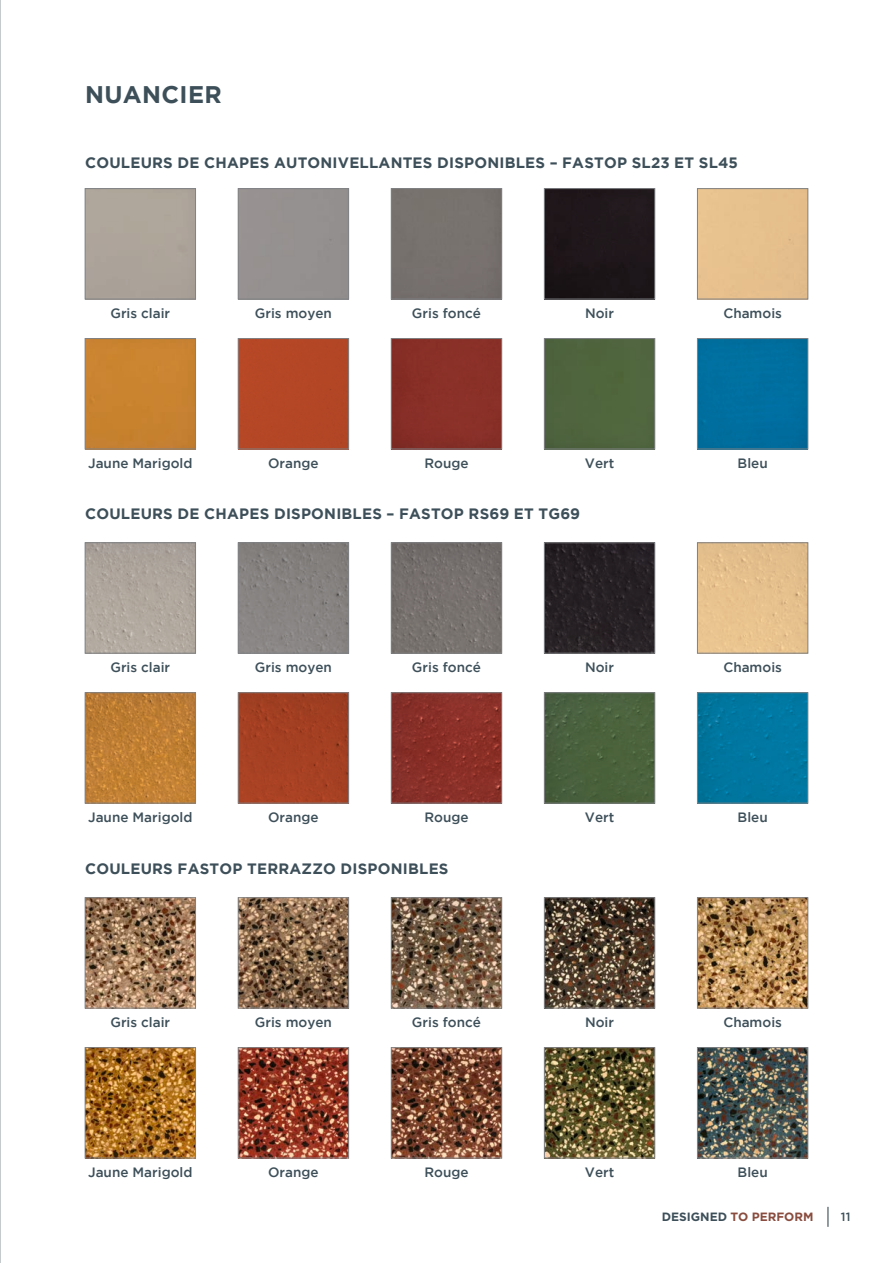
<style>
.page{position:relative;width:893px;height:1263px;background:#fff}
.page>*{position:absolute;margin:0;border:0;box-sizing:border-box;transform-origin:0 0}
.t1{font:700 24px "Gotham";letter-spacing:.015em;color:#3d4f59}
.t2{font:700 15px "Gotham";letter-spacing:.015em;color:#3d4f59}
.para_intro_text{font:500 13.5px "Gotham";color:#3d4f59}
.t3{font:700 12px "Gotham";color:#894c3e}
.t4{font:500 12px "Gotham";color:#3d4f59}
.s1{color:#3d4f59}
</style>
<div class="page">
<svg style="left:827px;top:1207px;width:1px;height:20px"></svg>
<div style="left:85px;top:189px;width:111px;height:110px;border:1px solid #808285"></div>
<div style="left:87px;top:340px;width:107px;height:107px;background:#ca8430"></div>
<div style="left:85px;top:338px;width:111px;height:111px;border:1px solid #808285"></div>
<img style="left:87px;top:545px;width:107px;height:106px">
<div style="left:85px;top:543px;width:111px;height:110px;border:1px solid #808285"></div>
<img style="left:87px;top:695px;width:107px;height:106px">
<div style="left:85px;top:693px;width:111px;height:110px;border:1px solid #808285"></div>
<img style="left:87px;top:900px;width:107px;height:106px">
<div style="left:85px;top:898px;width:111px;height:110px;border:1px solid #808285"></div>
<img style="left:87px;top:1049px;width:107px;height:107px">
<div style="left:85px;top:1047px;width:111px;height:111px;border:1px solid #808285"></div>
<div style="left:697px;top:189px;width:111px;height:110px;border:1px solid #808285"></div>
<div style="left:699px;top:340px;width:107px;height:107px;background:#006f9f"></div>
<div style="left:697px;top:338px;width:111px;height:111px;border:1px solid #808285"></div>
<div style="left:699px;top:545px;width:107px;height:106px;background:#e7c18d"></div>
<div style="left:697px;top:543px;width:111px;height:110px;border:1px solid #808285"></div>
<img style="left:699px;top:695px;width:107px;height:106px">
<div style="left:697px;top:693px;width:111px;height:110px;border:1px solid #808285"></div>
<img style="left:699px;top:900px;width:107px;height:106px">
<div style="left:697px;top:898px;width:111px;height:110px;border:1px solid #808285"></div>
<img style="left:699px;top:1049px;width:107px;height:107px">
<div style="left:697px;top:1047px;width:111px;height:111px;border:1px solid #808285"></div>
<div style="left:238px;top:189px;width:111px;height:110px;border:1px solid #808285"></div>
<div style="left:240px;top:340px;width:107px;height:107px;background:#b44625"></div>
<div style="left:238px;top:338px;width:111px;height:111px;border:1px solid #808285"></div>
<img style="left:240px;top:545px;width:107px;height:106px">
<div style="left:238px;top:543px;width:111px;height:110px;border:1px solid #808285"></div>
<img style="left:240px;top:695px;width:107px;height:106px">
<div style="left:238px;top:693px;width:111px;height:110px;border:1px solid #808285"></div>
<img style="left:240px;top:900px;width:107px;height:106px">
<div style="left:238px;top:898px;width:111px;height:110px;border:1px solid #808285"></div>
<img style="left:240px;top:1049px;width:107px;height:107px">
<div style="left:238px;top:1047px;width:111px;height:111px;border:1px solid #808285"></div>
<div style="left:393px;top:191px;width:107px;height:106px;background:#77716e"></div>
<div style="left:391px;top:189px;width:111px;height:110px;border:1px solid #808285"></div>
<div style="left:393px;top:340px;width:107px;height:107px;background:#892f27"></div>
<div style="left:391px;top:338px;width:111px;height:111px;border:1px solid #808285"></div>
<img style="left:393px;top:545px;width:107px;height:106px">
<div style="left:391px;top:543px;width:111px;height:110px;border:1px solid #808285"></div>
<img style="left:393px;top:695px;width:107px;height:106px">
<div style="left:391px;top:693px;width:111px;height:110px;border:1px solid #808285"></div>
<img style="left:393px;top:900px;width:107px;height:106px">
<div style="left:391px;top:898px;width:111px;height:110px;border:1px solid #808285"></div>
<img style="left:393px;top:1049px;width:107px;height:107px">
<div style="left:391px;top:1047px;width:111px;height:111px;border:1px solid #808285"></div>
<div style="left:546px;top:191px;width:107px;height:106px;background:#1f171a"></div>
<div style="left:544px;top:189px;width:111px;height:110px;border:1px solid #808285"></div>
<div style="left:546px;top:340px;width:107px;height:107px;background:#4f653e"></div>
<div style="left:544px;top:338px;width:111px;height:111px;border:1px solid #808285"></div>
<img style="left:546px;top:545px;width:107px;height:106px">
<div style="left:544px;top:543px;width:111px;height:110px;border:1px solid #808285"></div>
<div style="left:546px;top:695px;width:107px;height:106px;background:#4a613d"></div>
<div style="left:544px;top:693px;width:111px;height:110px;border:1px solid #808285"></div>
<img style="left:546px;top:900px;width:107px;height:106px">
<div style="left:544px;top:898px;width:111px;height:110px;border:1px solid #808285"></div>
<img style="left:546px;top:1049px;width:107px;height:107px">
<div style="left:544px;top:1047px;width:111px;height:111px;border:1px solid #808285"></div>
<hr style="left:0;top:0;width:1px;height:1263px;background:#3d4f59">
<p class="t1" style="left:85px;top:80px;width:138px">NUANCIER</p>
<p class="t2" style="left:85px;top:154px;width:654px">COULEURS DE CHAPES AUTONIVELLANTES DISPONIBLES – FASTOP SL23 ET SL45</p>
<p class="para_intro_text" style="left:110px;top:306px;width:61px">Gris clair</p>
<p class="para_intro_text" style="left:255px;top:306px;width:79px">Gris moyen</p>
<p class="para_intro_text" style="left:412px;top:306px;width:70px">Gris foncé</p>
<p class="para_intro_text" style="left:585px;top:306px;width:30px">Noir</p>
<p class="para_intro_text" style="left:723px;top:306px;width:60px">Chamois</p>
<p class="para_intro_text" style="left:88px;top:456px;width:106px">Jaune Marigold</p>
<p class="para_intro_text" style="left:268px;top:456px;width:52px">Orange</p>
<p class="para_intro_text" style="left:424px;top:456px;width:46px">Rouge</p>
<p class="para_intro_text" style="left:585px;top:456px;width:31px">Vert</p>
<p class="para_intro_text" style="left:738px;top:456px;width:32px">Bleu</p>
<p class="t2" style="left:85px;top:505px;width:497px">COULEURS DE CHAPES DISPONIBLES – FASTOP RS69 ET TG69</p>
<p class="para_intro_text" style="left:110px;top:660px;width:61px">Gris clair</p>
<p class="para_intro_text" style="left:255px;top:660px;width:79px">Gris moyen</p>
<p class="para_intro_text" style="left:412px;top:660px;width:70px">Gris foncé</p>
<p class="para_intro_text" style="left:585px;top:660px;width:30px">Noir</p>
<p class="para_intro_text" style="left:723px;top:660px;width:60px">Chamois</p>
<p class="para_intro_text" style="left:88px;top:810px;width:106px">Jaune Marigold</p>
<p class="para_intro_text" style="left:268px;top:810px;width:52px">Orange</p>
<p class="para_intro_text" style="left:424px;top:810px;width:46px">Rouge</p>
<p class="para_intro_text" style="left:585px;top:810px;width:31px">Vert</p>
<p class="para_intro_text" style="left:738px;top:810px;width:32px">Bleu</p>
<p class="t2" style="left:85px;top:860px;width:365px">COULEURS FASTOP TERRAZZO DISPONIBLES</p>
<p class="para_intro_text" style="left:110px;top:1015px;width:61px">Gris clair</p>
<p class="para_intro_text" style="left:88px;top:1165px;width:106px">Jaune Marigold</p>
<p class="para_intro_text" style="left:255px;top:1015px;width:79px">Gris moyen</p>
<p class="para_intro_text" style="left:268px;top:1165px;width:52px">Orange</p>
<p class="para_intro_text" style="left:412px;top:1015px;width:70px">Gris foncé</p>
<p class="para_intro_text" style="left:424px;top:1165px;width:46px">Rouge</p>
<p class="para_intro_text" style="left:585px;top:1015px;width:30px">Noir</p>
<p class="para_intro_text" style="left:723px;top:1015px;width:60px">Chamois</p>
<p class="para_intro_text" style="left:585px;top:1165px;width:31px">Vert</p>
<p class="para_intro_text" style="left:738px;top:1165px;width:32px">Bleu</p>
<p class="t3" style="left:662px;top:1210px;width:153px"><span class="s1">DESIGNED</span> TO PERFORM</p>
<p class="t4" style="left:841px;top:1210px;width:11px">11</p>
</div>
